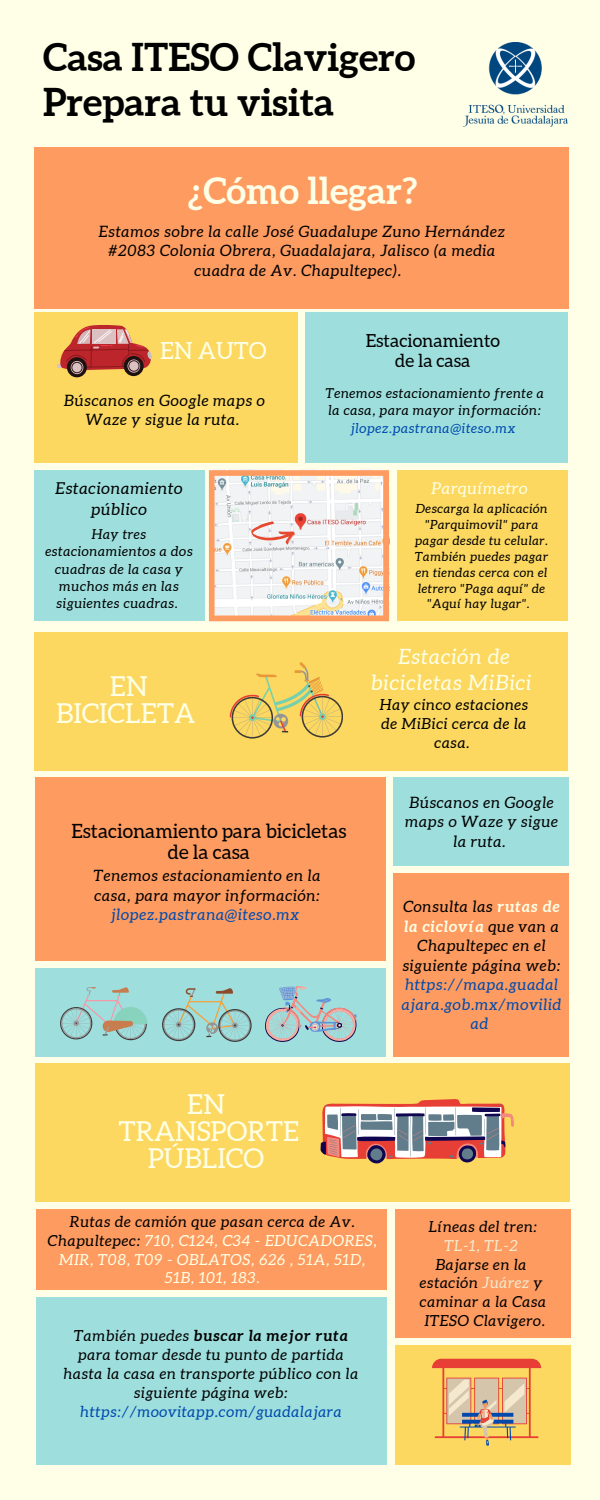
<style>
.page{position:relative;width:600px;height:1500px;background:#feffe6}
.page>*{position:absolute;margin:0;border:0;box-sizing:border-box;transform-origin:0 0}
.t1{font:700 38.3px "Aleo";color:#000}
.t2{font:700 36.5px "Aleo";color:#feffe6}
.t3{font:27.5px/27.3px "Aleo";color:#feffe6;text-align:center}
.t4{font:23.7px "Aleo";color:#feffe6}
.t5{font:italic 21px/26px "Aleo";letter-spacing:.05em;color:#feffe6;text-align:center}
.t6{font:19.6px/21px "Aleo";color:#000;text-align:center}
.t7{font:18px/19.3px "Aleo";color:#000;text-align:center}
.t8{font:italic 16.3px/20.7px "Aleo";letter-spacing:.05em;color:#000;text-align:center}
.t9{font:italic 16.3px "Aleo";letter-spacing:.05em;color:#feffe6}
.t10{font:italic 15.6px/19.5px "Aleo";letter-spacing:.05em;color:#000;text-align:center}
.t11{font:italic 15.2px/19.2px "Aleo";letter-spacing:.05em;color:#000;text-align:center}
.t12{font:italic 15.2px/18.8px "Aleo";letter-spacing:.05em;color:#feffe6;text-align:center}
.t13{font:italic 15.2px "Aleo";color:#f4e9ce}
.t14{font:italic 13.6px/17.2px "Aleo";letter-spacing:.05em;color:#000;text-align:center}
.t15{font:italic 12.6px/15.9px "Aleo";letter-spacing:.05em;color:#000;text-align:center}
.s1{color:#004aad}
.s2{font-weight:700;color:#feffe6}
.s3{color:#000}
.s4{font-weight:700}
.s5{color:#f4e9ce}
</style>
<div class="page">
<div style="left:34px;top:312px;width:264px;height:150px;background:#fcd860"></div>
<div style="left:305px;top:312px;width:263px;height:150px;background:#9edfde"></div>
<div style="left:34px;top:470px;width:171px;height:151px;background:#9edfde"></div>
<div style="left:398px;top:470px;width:170px;height:151px;background:#fcd860"></div>
<div style="left:395px;top:1209px;width:175px;height:129px;background:#fd9b60"></div>
<div style="left:395px;top:1345px;width:175px;height:120px;background:#fcd860"></div>
<div style="left:36px;top:1297px;width:351px;height:168px;background:#9edfde"></div>
<div style="left:36px;top:1209px;width:351px;height:81px;background:#fd9b60"></div>
<div style="left:34px;top:147px;width:535px;height:161px;background:#fd9b60"></div>
<div style="left:35px;top:1064px;width:535px;height:138px;background:#fcd860"></div>
<div style="left:35px;top:777px;width:351px;height:184px;background:#fd9b60"></div>
<div style="left:393px;top:777px;width:176px;height:89px;background:#9edfde"></div>
<div style="left:393px;top:873px;width:176px;height:184px;background:#fd9b60"></div>
<div style="left:35px;top:969px;width:351px;height:88px;background:#9edfde"></div>
<div style="left:34px;top:632px;width:534px;height:138px;background:#fcd860"></div>
<svg style="left:67px;top:357px;width:20px;height:20px"></svg>
<svg style="left:124px;top:356px;width:20px;height:20px"></svg>
<div style="left:72px;top:362px;width:10px;height:11px;border:1px solid #341a1a;border-radius:50%"></div>
<svg style="left:57px;top:325px;width:95px;height:47px"></svg>
<svg style="left:230px;top:662px;width:113px;height:77px"></svg>
<svg style="left:320px;top:1099px;width:194px;height:64px"></svg>
<svg style="left:432px;top:1359px;width:109px;height:87px"></svg>
<svg style="left:60px;top:987px;width:87px;height:53px"></svg>
<svg style="left:162px;top:988px;width:89px;height:54px"></svg>
<svg style="left:265px;top:986px;width:92px;height:56px"></svg>
<svg style="left:209px;top:470px;width:180px;height:151px"></svg>
<img style="left:465px;top:42px;width:102px;height:84px">
<p class="t1" style="left:43px;top:35px;width:374px">Casa ITESO Clavigero</p>
<p class="t1" style="left:43px;top:80px;width:293px">Prepara tu visita</p>
<p class="t2" style="left:188px;top:170px;width:231px">¿Cómo llegar?</p>
<p class="t10" style="left:99px;top:221px;width:408px">Estamos sobre la calle José Guadalupe Zuno Hernández #2083 Colonia Obrera, Guadalajara, Jalisco (a media cuadra de Av. Chapultepec).</p>
<p class="t7" style="left:366px;top:331px;width:136px">Estacionamiento de la casa</p>
<p class="t4" style="left:160px;top:338px;width:108px">EN AUTO</p>
<p class="t10" style="left:64px;top:391px;width:202px">Búscanos en Google maps o<br>Waze y sigue la ruta.</p>
<p class="t14" style="left:326px;top:385px;width:220px">Tenemos estacionamiento frente a la casa, para mayor información: <span class="s1">jlopez.pastrana@iteso.mx</span></p>
<p class="t8" style="left:56px;top:478px;width:128px">Estacionamiento público</p>
<p class="t14" style="left:45px;top:526px;width:149px">Hay tres estacionamientos a dos cuadras de la casa y muchos más en las siguientes cuadras.</p>
<p class="t3" style="left:56px;top:672px;width:141px;line-height:27px">EN<br>BICICLETA</p>
<p class="t6" style="left:71px;top:820px;width:277px">Estacionamiento para bicicletas de la casa</p>
<p class="t10" style="left:94px;top:866px;width:228px">Tenemos estacionamiento en la casa, para mayor información: <span class="s1">jlopez.pastrana@iteso.mx</span></p>
<p class="t3" style="left:187px;top:1090px;width:39px">EN</p>
<p class="t3" style="left:118px;top:1117px;width:183px">TRANSPORTE<br>PÚBLICO</p>
<p class="t9" style="left:431px;top:479px;width:98px">Parquímetro</p>
<p class="t15" style="left:415px;top:500px;width:134px">Descarga la aplicación "Parquimovil" para pagar desde tu celular.<br>También puedes pagar en tiendas cerca con el letrero "Paga aquí" de "Aquí hay lugar".</p>
<p class="t5" style="left:371px;top:643px;width:162px">Estación de bicicletas MiBici</p>
<p class="t11" style="left:380px;top:695px;width:150px;line-height:18.8px">Hay cinco estaciones de MiBici cerca de la casa.</p>
<p class="t10" style="left:405px;top:793px;width:155px">Búscanos en Google maps o Waze y sigue la ruta.</p>
<p class="t10" style="left:402px;top:897px;width:161px">Consulta las <span class="s2">rutas de la ciclovía</span> que van a<br>Chapultepec en el siguiente página web: <span class="s1">https://mapa.guadal ajara.gob.mx/movilid ad</span></p>
<p class="t12" style="left:48px;top:1212px;width:330px"><span class="s3">Rutas de camión que pasan cerca de Av.<br>Chapultepec:</span> 710, C124, C34 - EDUCADORES,<br>MIR, T08, T09 - OBLATOS, 626 , 51A, 51D,<br>51B, 101, 183.</p>
<p class="t11" style="left:64px;top:1326px;width:296px">También puedes <span class="s4">buscar la mejor ruta </span>para tomar desde tu punto de partida hasta la casa en transporte público con la siguiente página web: <span class="s1">https://moovitapp.com/guadalajara</span></p>
<p class="t11" style="left:429px;top:1217px;width:110px">Líneas del tren:</p>
<p class="t13" style="left:444px;top:1237px;width:75px">TL-1, TL-2</p>
<p class="t11" style="left:436px;top:1255px;width:92px">Bajarse en la</p>
<p class="t11" style="left:420px;top:1273px;width:124px">estación <span class="s5">Juárez</span> y</p>
<p class="t11" style="left:420px;top:1292px;width:128px">caminar a la Casa</p>
<p class="t11" style="left:425px;top:1311px;width:122px">ITESO Clavigero.</p>
</div>
